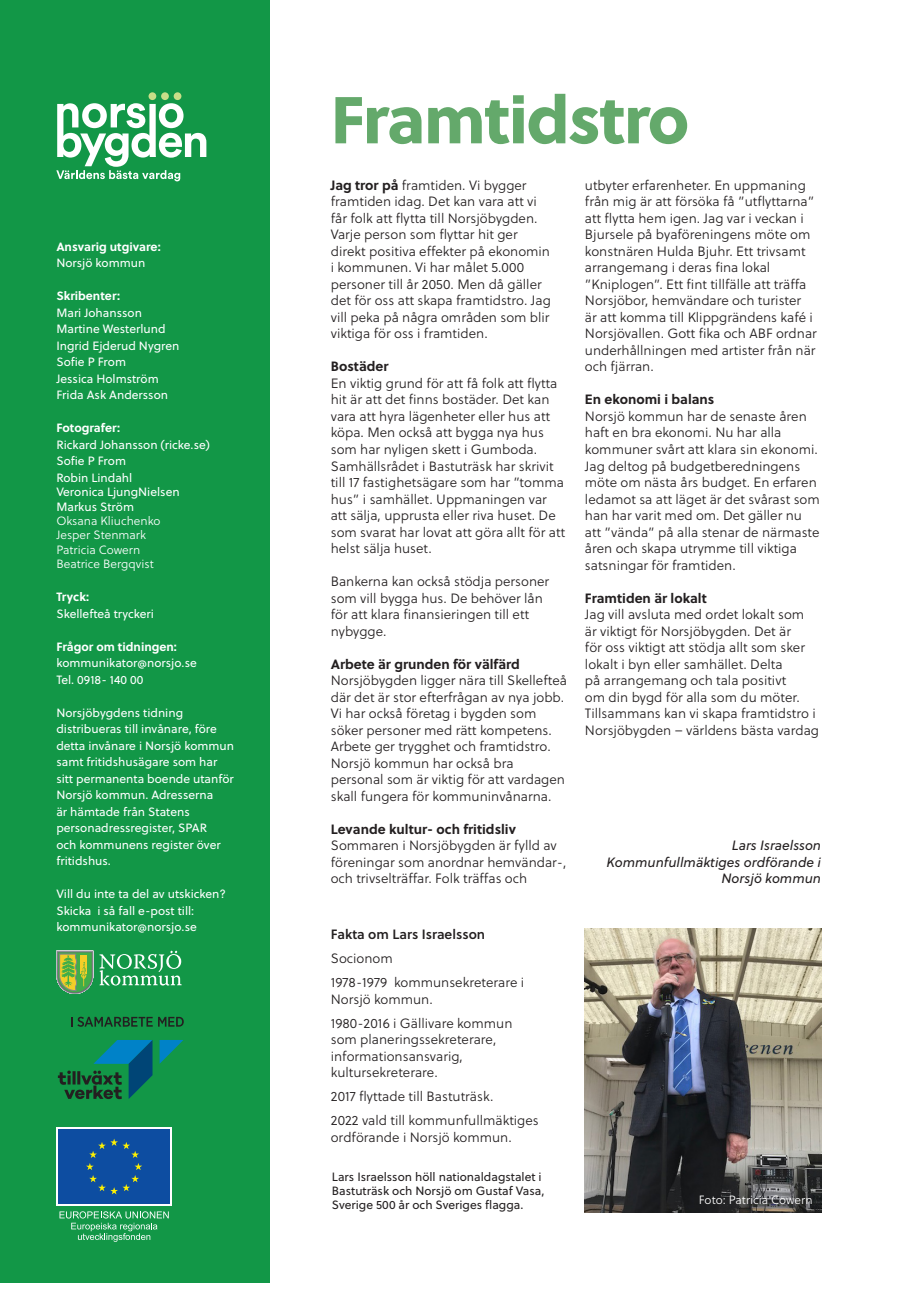
<style>
.page{position:relative;width:919px;height:1289px;background:#fff}
.page>*{position:absolute;margin:0;border:0;box-sizing:border-box;transform-origin:0 0}
.Stor_blågrön_rubrik{font:66px "Soleil Xb";letter-spacing:-.02em;color:#64a96b}
.Brödtext{font:13.5px/16.5px "Soleil Lt";color:#231f20}
.Liten_rubrik_versaler{font:700 13.5px "Soleil";color:#231f20}
.Brödtext-2{font:italic 13.5px/16.5px "Soleil";color:#231f20;text-align:right}
.Brödtext-3{font:13.5px "Soleil Sb";color:#231f20}
.Brödtext_mindre{font:12px/16.5px "Soleil";color:#fff}
.Bildtext{font:12px/14.4px "Soleil";color:#231f20}
.Bildtext-2{font:12px "Soleil Lt";color:#fff}
.Brödtext_mindre-2{font:700 12px "Soleil";color:#fff}
.Bildtext-3{font:12px "Soleil";color:#fff}
.s1{font-family:"Soleil";font-weight:700}
</style>
<div class="page">
<div style="left:0;top:0;width:269px;height:1282px;background:#129747"></div>
<div style="left:148px;top:92px;width:8px;height:8px;background:#c8de88;border-radius:50%"></div>
<div style="left:161px;top:92px;width:8px;height:8px;background:#c8de88;border-radius:50%"></div>
<div style="left:174px;top:92px;width:7px;height:8px;background:#c8de88;border-radius:50%"></div>
<svg style="left:56px;top:103px;width:150px;height:78px"></svg>
<svg style="left:56px;top:950px;width:37px;height:43px;background:#81ae51"></svg>
<svg style="left:99px;top:950px;width:83px;height:35px"></svg>
<img style="left:585px;top:928px;width:236px;height:284px">
<svg style="left:56px;top:1127px;width:116px;height:78px"></svg>
<div style="left:59px;top:1129px;width:111px;height:74px;background:#0d4da1"></div>
<svg style="left:86px;top:1138px;width:56px;height:56px"></svg>
<svg style="left:59px;top:1211px;width:110px;height:30px"></svg>
<svg style="left:159px;top:1040px;width:24px;height:23px"></svg>
<svg style="left:58px;top:1040px;width:94px;height:59px"></svg>
<svg style="left:71px;top:1016px;width:113px;height:10px"></svg>
<p class="Brödtext_mindre-2" style="left:56px;top:237px;width:106px">Ansvarig utgivare:</p>
<p class="Brödtext_mindre" style="left:56px;top:254px;width:90px">Norsjö kommun</p>
<p class="Brödtext_mindre-2" style="left:56px;top:287px;width:65px">Skribenter:</p>
<p class="Brödtext_mindre" style="left:56px;top:304px;width:87px">Mari Johansson</p>
<p class="Brödtext_mindre" style="left:56px;top:320px;width:111px">Martine Westerlund</p>
<p class="Brödtext_mindre" style="left:56px;top:337px;width:125px">Ingrid Ejderud Nygren</p>
<p class="Brödtext_mindre" style="left:56px;top:353px;width:71px">Sofie P From</p>
<p class="Brödtext_mindre" style="left:56px;top:370px;width:104px">Jessica Holmström</p>
<p class="Brödtext_mindre" style="left:56px;top:386px;width:113px">Frida Ask Andersson</p>
<p class="Brödtext_mindre-2" style="left:56px;top:419px;width:65px">Fotografer:</p>
<p class="Brödtext_mindre" style="left:56px;top:436px;width:155px">Rickard Johansson (ricke.se)</p>
<p class="Brödtext_mindre" style="left:56px;top:452px;width:71px">Sofie P From</p>
<p class="Brödtext_mindre" style="left:56px;top:469px;width:77px">Robin Lindahl</p>
<p class="Bildtext-3" style="left:56px;top:483px;width:125px">Veronica LjungNielsen</p>
<p class="Bildtext-3" style="left:56px;top:497px;width:79px">Markus Ström</p>
<p class="Bildtext-2" style="left:56px;top:512px;width:106px">Oksana Kliuchenko</p>
<p class="Bildtext-2" style="left:56px;top:527px;width:91px">Jesper Stenmark</p>
<p class="Bildtext-2" style="left:56px;top:541px;width:85px">Patricia Cowern</p>
<p class="Bildtext-2" style="left:56px;top:555px;width:99px">Beatrice Bergqvist</p>
<p class="Brödtext_mindre-2" style="left:56px;top:587px;width:34px">Tryck:</p>
<p class="Brödtext_mindre" style="left:56px;top:605px;width:99px">Skellefteå tryckeri</p>
<p class="Brödtext_mindre-2" style="left:56px;top:637px;width:122px">Frågor om tidningen:</p>
<p class="Brödtext_mindre" style="left:56px;top:654px;width:142px">kommunikator@norsjo.se</p>
<p class="Brödtext_mindre" style="left:56px;top:671px;width:89px">Tel. 0918- 140 00</p>
<p class="Brödtext_mindre" style="left:56px;top:704px;width:179px">Norsjöbygdens tidning distribueras till invånare, före detta invånare i Norsjö kommun samt fritidshusägare som har sitt permanenta boende utanför<br>Norsjö kommun. Adresserna</p>
<p class="Brödtext_mindre" style="left:56px;top:803px;width:166px">är hämtade från Statens personadressregister, SPAR och kommunens register över fritidshus.</p>
<p class="Brödtext_mindre" style="left:56px;top:885px;width:171px">Vill du inte ta del av utskicken?<br>Skicka i så fall e-post till:</p>
<p class="Brödtext_mindre" style="left:56px;top:918px;width:142px">kommunikator@norsjo.se</p>
<p class="Stor_blågrön_rubrik" style="left:331px;top:68px;width:360px">Framtidstro</p>
<p class="Brödtext" style="left:331px;top:177px;width:221px"><span class="s1">Jag tror på</span> framtiden. Vi bygger framtiden idag. Det kan vara att vi får folk att flytta till Norsjöbygden.<br>Varje person som flyttar hit ger direkt positiva effekter på ekonomin i kommunen. Vi har målet 5.000 personer till år 2050. Men då gäller det för oss att skapa framtidstro. Jag vill peka på några områden som blir viktiga för oss i framtiden.</p>
<p class="Liten_rubrik_versaler" style="left:331px;top:356px;width:59px">Bostäder</p>
<p class="Brödtext" style="left:331px;top:375px;width:228px">En viktig grund för att få folk att flytta hit är att det finns bostäder. Det kan vara att hyra lägenheter eller hus att köpa. Men också att bygga nya hus som har nyligen skett i Gumboda.</p>
<p class="Brödtext" style="left:331px;top:457px;width:236px">Samhällsrådet i Bastuträsk har skrivit till 17 fastighetsägare som har ”tomma hus” i samhället. Uppmaningen var att sälja, upprusta eller riva huset. De som svarat har lovat att göra allt för att helst sälja huset.</p>
<p class="Brödtext" style="left:331px;top:573px;width:220px">Bankerna kan också stödja personer som vill bygga hus. De behöver lån för att klara finansieringen till ett nybygge.</p>
<p class="Liten_rubrik_versaler" style="left:331px;top:653px;width:191px">Arbete är grunden för välfärd</p>
<p class="Brödtext" style="left:331px;top:672px;width:238px">Norsjöbygden ligger nära till Skellefteå där det är stor efterfrågan av nya jobb.<br>Vi har också företag i bygden som söker personer med rätt kompetens.<br>Arbete ger trygghet och framtidstro.<br>Norsjö kommun har också bra personal som är viktig för att vardagen skall fungera för kommuninvånarna.</p>
<p class="Liten_rubrik_versaler" style="left:331px;top:818px;width:187px">Levande kultur- och fritidsliv</p>
<p class="Brödtext" style="left:331px;top:837px;width:237px">Sommaren i Norsjöbygden är fylld av föreningar som anordnar hemvändar-, och trivselträffar. Folk träffas och</p>
<p class="Brödtext-3" style="left:331px;top:924px;width:156px">Fakta om Lars Israelsson</p>
<p class="Brödtext" style="left:331px;top:950px;width:63px">Socionom</p>
<p class="Brödtext" style="left:331px;top:974px;width:195px">1978-1979 kommunsekreterare i<br>Norsjö kommun.</p>
<p class="Brödtext" style="left:331px;top:1014px;width:183px">1980-2016 i Gällivare kommun som planeringssekreterare, informationsansvarig, kultursekreterare.</p>
<p class="Brödtext" style="left:331px;top:1088px;width:164px">2017 flyttade till Bastuträsk.</p>
<p class="Brödtext" style="left:331px;top:1112px;width:209px">2022 vald till kommunfullmäktiges ordförande i Norsjö kommun.</p>
<p class="Bildtext" style="left:332px;top:1168px;width:214px">Lars Israelsson höll nationaldagstalet i<br>Bastuträsk och Norsjö om Gustaf Vasa,<br>Sverige 500 år och Sveriges flagga.</p>
<p class="Brödtext" style="left:585px;top:177px;width:233px">utbyter erfarenheter. En uppmaning från mig är att försöka få ”utflyttarna” att flytta hem igen. Jag var i veckan i Bjursele på byaföreningens möte om konstnären Hulda Bjuhr. Ett trivsamt arrangemang i deras fina lokal ”Kniplogen”. Ett fint tillfälle att träffa Norsjöbor, hemvändare och turister<br>är att komma till Klippgrändens kafé i Norsjövallen. Gott fika och ABF ordnar underhållningen med artister från när och fjärran.</p>
<p class="Liten_rubrik_versaler" style="left:585px;top:389px;width:131px">En ekonomi i balans</p>
<p class="Brödtext" style="left:585px;top:408px;width:236px">Norsjö kommun har de senaste åren haft en bra ekonomi. Nu har alla kommuner svårt att klara sin ekonomi.<br>Jag deltog på budgetberedningens möte om nästa års budget. En erfaren ledamot sa att läget är det svårast som han har varit med om. Det gäller nu att ”vända” på alla stenar de närmaste åren och skapa utrymme till viktiga satsningar för framtiden.</p>
<p class="Liten_rubrik_versaler" style="left:585px;top:587px;width:123px">Framtiden är lokalt</p>
<p class="Brödtext" style="left:585px;top:606px;width:236px">Jag vill avsluta med ordet lokalt som är viktigt för Norsjöbygden. Det är<br>för oss viktigt att stödja allt som sker lokalt i byn eller samhället. Delta<br>på arrangemang och tala positivt<br>om din bygd för alla som du möter.<br>Tillsammans kan vi skapa framtidstro i Norsjöbygden – världens bästa vardag</p>
<p class="Brödtext-2" style="left:731px;top:836px;width:91px">Lars Israelsson</p>
<p class="Brödtext-2" style="left:606px;top:853px;width:216px">Kommunfullmäktiges ordförande i<br>Norsjö kommun</p>
<p class="Bildtext-2" style="left:698px;top:1191px;width:115px">Foto: Patricia Cowern</p>
</div>
